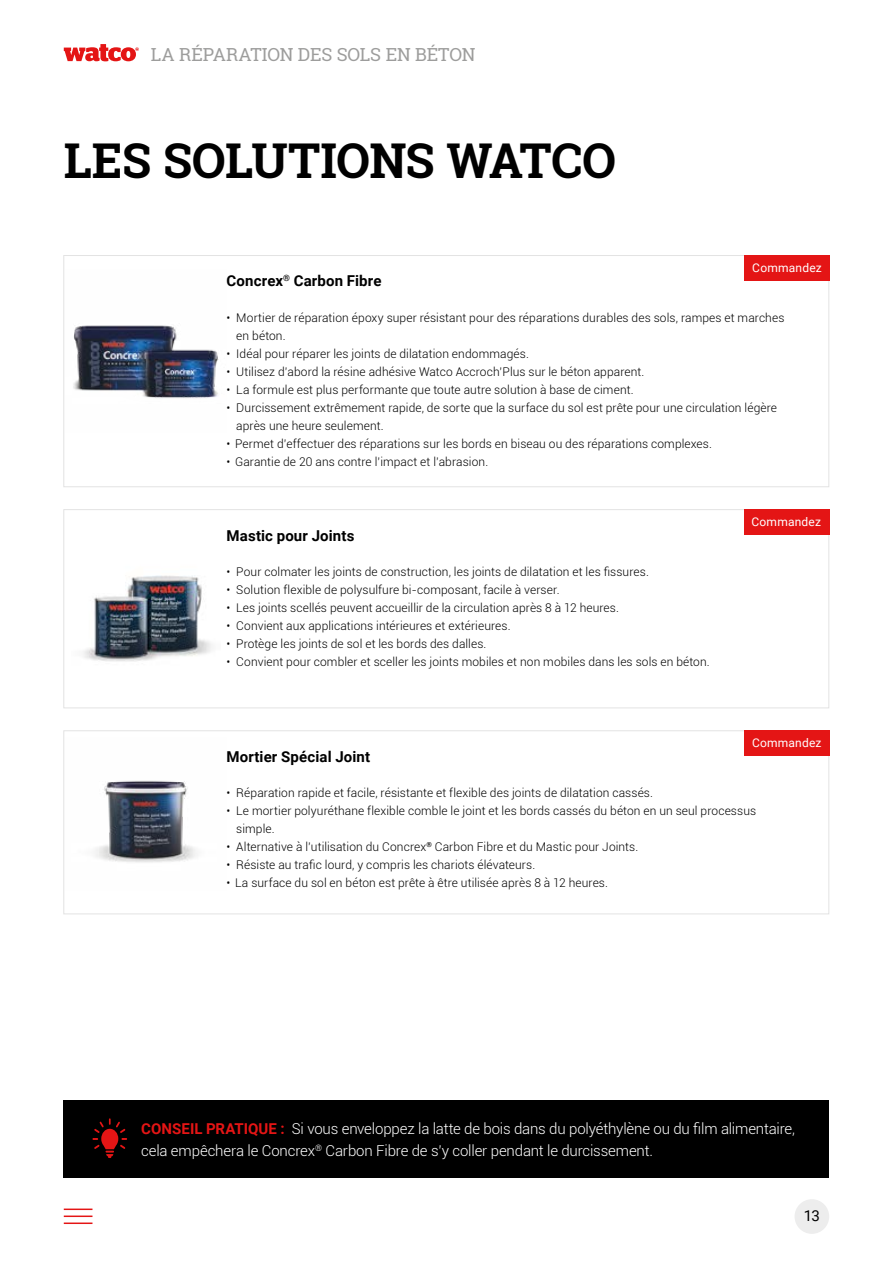
<style>
.page{position:relative;width:893px;height:1263px;background:#fff}
.page>*{position:absolute;margin:0;border:0;box-sizing:border-box;transform-origin:0 0}
.t1{font:700 48px "Roboto Slab";letter-spacing:-.01em;color:#000}
.t2{font:18px "Roboto Slab";letter-spacing:-.01em;color:#9d9d9c}
.t3{font:300 15px/22.5px "Roboto";letter-spacing:-.01em;color:#fff}
.t4{font:700 15px "Roboto";letter-spacing:.01em;color:#000}
.t5{font:15px "Roboto";color:#000}
.t6{font:300 12px/18px "Roboto";letter-spacing:.01em;color:#000}
.t7{font:12px "Roboto";letter-spacing:.015em;color:#fff}
.s1{font-weight:700;color:#e41515}
</style>
<div class="page">
<svg style="left:64px;top:44px;width:75px;height:17px"></svg>
<div style="left:63px;top:255px;width:766px;height:232px;border:1px solid #e3e3e3"></div>
<div style="left:63px;top:509px;width:766px;height:199px;border:1px solid #e3e3e3"></div>
<div style="left:63px;top:730px;width:766px;height:184px;border:1px solid #e3e3e3"></div>
<div style="left:63px;top:1100px;width:766px;height:78px;background:#000"></div>
<svg style="left:92px;top:1118px;width:35px;height:40px"></svg>
<hr style="left:64px;top:1222px;width:28px;height:2px;background:#e41515">
<hr style="left:64px;top:1215px;width:28px;height:2px;background:#e41515">
<hr style="left:64px;top:1208px;width:28px;height:2px;background:#e41515">
<img style="left:73px;top:325px;width:146px;height:73px">
<img style="left:83px;top:575px;width:129px;height:87px">
<img style="left:95px;top:780px;width:102px;height:83px">
<div style="left:744px;top:255px;width:85px;height:26px;background:#e41515"></div>
<div style="left:744px;top:509px;width:85px;height:26px;background:#e41515"></div>
<div style="left:744px;top:730px;width:85px;height:26px;background:#e41515"></div>
<div style="left:794px;top:1199px;width:35px;height:35px;background:#ededed;border-radius:50%"></div>
<h2 class="t2" style="left:151px;top:43px;width:326px">LA RÉPARATION DES SOLS EN BÉTON</h2>
<h1 class="t1" style="left:64px;top:128px;width:554px">LES SOLUTIONS WATCO</h1>
<p class="t4" style="left:227px;top:271px;width:156px">Concrex<sup>®</sup> Carbon Fibre</p>
<p class="t7" style="left:752px;top:259px;width:71px">Commandez</p>
<p class="t6" style="left:236px;top:308px;width:550px;text-indent:-10px">• Mortier de réparation époxy super résistant pour des réparations durables des sols, rampes et marches en béton.</p>
<p class="t6" style="left:227px;top:344px;width:304px">• Idéal pour réparer les joints de dilatation endommagés.</p>
<p class="t6" style="left:227px;top:362px;width:419px">• Utilisez d’abord la résine adhésive Watco Accroch’Plus sur le béton apparent.</p>
<p class="t6" style="left:227px;top:380px;width:409px">• La formule est plus performante que toute autre solution à base de ciment.</p>
<p class="t6" style="left:236px;top:398px;width:542px;text-indent:-10px">• Durcissement extrêmement rapide, de sorte que la surface du sol est prête pour une circulation légère après une heure seulement.</p>
<p class="t6" style="left:227px;top:434px;width:487px">• Permet d’effectuer des réparations sur les bords en biseau ou des réparations complexes.</p>
<p class="t6" style="left:227px;top:452px;width:263px">• Garantie de 20 ans contre l’impact et l’abrasion.</p>
<p class="t4" style="left:227px;top:525px;width:129px">Mastic pour Joints</p>
<p class="t6" style="left:227px;top:562px;width:424px">• Pour colmater les joints de construction, les joints de dilatation et les fissures.</p>
<p class="t6" style="left:227px;top:580px;width:334px">• Solution flexible de polysulfure bi-composant, facile à verser.</p>
<p class="t6" style="left:227px;top:598px;width:394px">• Les joints scellés peuvent accueillir de la circulation après 8 à 12 heures.</p>
<p class="t6" style="left:227px;top:616px;width:286px">• Convient aux applications intérieures et extérieures.</p>
<p class="t6" style="left:227px;top:634px;width:261px">• Protège les joints de sol et les bords des dalles.</p>
<p class="t6" style="left:227px;top:652px;width:485px">• Convient pour combler et sceller les joints mobiles et non mobiles dans les sols en béton.</p>
<p class="t4" style="left:227px;top:746px;width:145px">Mortier Spécial Joint</p>
<p class="t7" style="left:751px;top:513px;width:71px">Commandez</p>
<p class="t7" style="left:752px;top:734px;width:71px">Commandez</p>
<p class="t6" style="left:227px;top:783px;width:428px">• Réparation rapide et facile, résistante et flexible des joints de dilatation cassés.</p>
<p class="t6" style="left:236px;top:801px;width:521px;text-indent:-10px">• Le mortier polyuréthane flexible comble le joint et les bords cassés du béton en un seul processus simple.</p>
<p class="t6" style="left:227px;top:837px;width:413px">• Alternative à l’utilisation du Concrex<sup>®</sup> Carbon Fibre et du Mastic pour Joints.</p>
<p class="t6" style="left:227px;top:855px;width:310px">• Résiste au trafic lourd, y compris les chariots élévateurs.</p>
<p class="t6" style="left:227px;top:873px;width:383px">• La surface du sol en béton est prête à être utilisée après 8 à 12 heures.</p>
<p class="t3" style="left:141px;top:1116px;width:655px"><span class="s1">CONSEIL PRATIQUE :</span> Si vous enveloppez la latte de bois dans du polyéthylène ou du film alimentaire, cela empêchera le Concrex<sup>®</sup> Carbon Fibre de s’y coller pendant le durcissement.</p>
<p class="t5" style="left:804px;top:1205px;width:18px">13</p>
</div>
